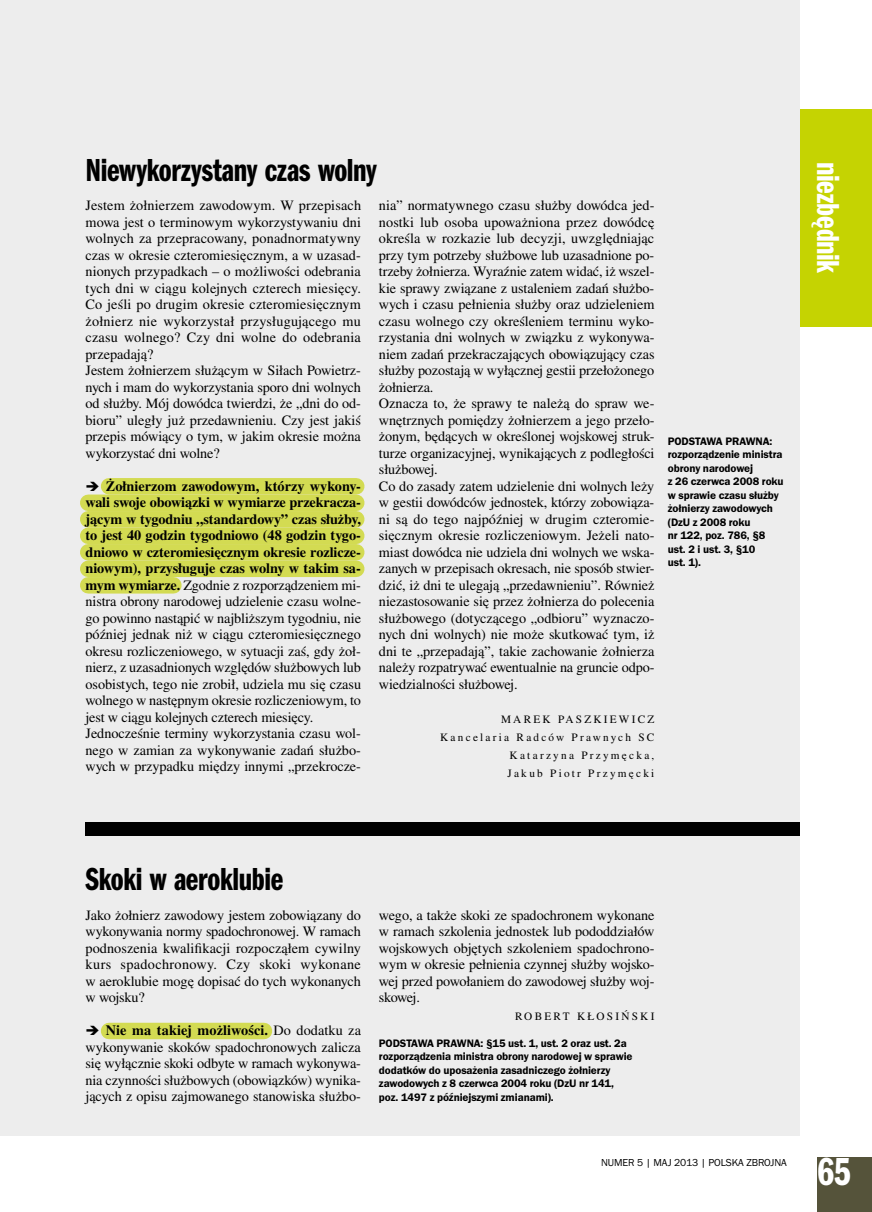
<style>
.page{position:relative;width:872px;height:1212px;background:#fff}
.page>*{position:absolute;margin:0;border:0;box-sizing:border-box;transform-origin:0 0}
.t1{font:40.5px "Franklin Got URWTCE Dem Com";color:#fff}
.t2{font:33px "Franklin Got URWTCE Dem Com";letter-spacing:-.01em;color:#000}
.t3{font:33px "Franklin Got URWTCE Dem Com";letter-spacing:-.015em;color:#fff}
.t4{font:14.25px/16.5px "Nimbus Rom No 9 LCE";letter-spacing:-.005em;color:#000}
.t5{font:11.25px/13.5px "Franklin Got URWTCE Dem";letter-spacing:-.01em;color:#000}
.t6{font:11.25px "Nimbus Rom No 9 LCE";letter-spacing:.2em;color:#000}
.t7{font:10.5px "Franklin Got URWTCE Boo";letter-spacing:-.01em;color:#000}
.s1{font-weight:500}
</style>
<div class="page">
<div style="left:817px;top:1158px;width:55px;height:54px;background:#55533a"></div>
<div style="left:0;top:0;width:799px;height:1135px;background:#ededed"></div>
<div style="left:109px;top:478px;width:247px;height:16px;background:#d3db52"></div>
<div style="left:109px;top:1023px;width:155px;height:16px;background:#d3db52"></div>
<div style="left:88px;top:494px;width:268px;height:17px;background:#d3db52"></div>
<div style="left:88px;top:511px;width:268px;height:16px;background:#d3db52"></div>
<div style="left:88px;top:527px;width:268px;height:17px;background:#d3db52"></div>
<div style="left:88px;top:544px;width:268px;height:16px;background:#d3db52"></div>
<div style="left:88px;top:560px;width:268px;height:17px;background:#d3db52"></div>
<div style="left:88px;top:577px;width:85px;height:16px;background:#d3db52"></div>
<div style="left:800px;top:109px;width:72px;height:217px;background:#c5d302"></div>
<div style="left:85px;top:822px;width:715px;height:13px;background:#000"></div>
<h2 class="t2" style="left:85px;top:151px;width:293px">Niewykorzystany czas wolny</h2>
<p class="t4" style="left:85px;top:197px;width:277px">Jestem żołnierzem zawodowym. W przepisach mowa jest o terminowym wykorzystywaniu dni wolnych za przepracowany, ponadnormatywny czas w okresie czteromiesięcznym, a w uzasad&shy;nionych przypadkach – o możliwości odebrania tych dni w ciągu kolejnych czterech miesięcy.<br>Co jeśli po drugim okresie czteromiesięcznym żołnierz nie wykorzystał przysługującego mu czasu wolnego? Czy dni wolne do odebrania przepadają?<br>Jestem żołnierzem służącym w Siłach Powietrz&shy;nych i mam do wykorzystania sporo dni wolnych od służby. Mój dowódca twierdzi, że „dni do od&shy;bioru” uległy już przedawnieniu. Czy jest jakiś przepis mówiący o tym, w jakim okresie można wykorzystać dni wolne?</p>
<p class="t4" style="left:85px;top:478px;width:277px">➔ <span class="s1">Żołnierzom zawodowym, którzy wykony&shy;wali swoje obowiązki w wymiarze przekracza&shy;jącym w tygodniu „standardowy” czas służby, to jest 40 godzin tygodniowo (48 godzin tygo&shy;dniowo w czteromiesięcznym okresie rozlicze&shy;niowym), przysługuje czas wolny w takim sa&shy;mym wymiarze.</span> Zgodnie z rozporządzeniem mi&shy;nistra obrony narodowej udzielenie czasu wolne&shy;go powinno nastąpić w najbliższym tygodniu, nie później jednak niż w ciągu czteromiesięcznego okresu rozliczeniowego, w sytuacji zaś, gdy żoł&shy;nierz, z uzasadnionych względów służbowych lub osobistych, tego nie zrobił, udziela mu się czasu wolnego w następnym okresie rozliczeniowym, to jest w ciągu kolejnych czterech miesięcy.<br>Jednocześnie terminy wykorzystania czasu wol&shy;nego w zamian za wykonywanie zadań służbo&shy;wych w przypadku między innymi „przekrocze-</p>
<p class="t4" style="left:379px;top:197px;width:277px">nia” normatywnego czasu służby dowódca jed&shy;nostki lub osoba upoważniona przez dowódcę określa w rozkazie lub decyzji, uwzględniając przy tym potrzeby służbowe lub uzasadnione po&shy;trzeby żołnierza. Wyraźnie zatem widać, iż wszel&shy;kie sprawy związane z ustaleniem zadań służbo&shy;wych i czasu pełnienia służby oraz udzieleniem czasu wolnego czy określeniem terminu wyko&shy;rzystania dni wolnych w związku z wykonywa&shy;niem zadań przekraczających obowiązujący czas służby pozostają w wyłącznej gestii przełożonego żołnierza.<br>Oznacza to, że sprawy te należą do spraw we&shy;wnętrznych pomiędzy żołnierzem a jego przeło&shy;żonym, będących w określonej wojskowej struk&shy;turze organizacyjnej, wynikających z podległości służbowej.<br>Co do zasady zatem udzielenie dni wolnych leży w gestii dowódców jednostek, którzy zobowiąza&shy;ni są do tego najpóźniej w drugim czteromie&shy;sięcznym okresie rozliczeniowym. Jeżeli nato&shy;miast dowódca nie udziela dni wolnych we wska&shy;zanych w przepisach okresach, nie sposób stwier&shy;dzić, iż dni te ulegają „przedawnieniu”. Również niezastosowanie się przez żołnierza do polecenia służbowego (dotyczącego „odbioru” wyznaczo&shy;nych dni wolnych) nie może skutkować tym, iż dni te „przepadają”, takie zachowanie żołnierza należy rozpatrywać ewentualnie na gruncie odpo&shy;wiedzialności służbowej.</p>
<p class="t6" style="left:501px;top:713px;width:146px">Marek Pasz kiew icz</p>
<p class="t6" style="left:440px;top:731px;width:216px">Kancelaria Radców Prawnych SC</p>
<p class="t6" style="left:509px;top:749px;width:146px">Katarzyna Przymęcka,</p>
<p class="t6" style="left:507px;top:767px;width:148px">Jakub Piotr Przymęcki</p>
<p class="t5" style="left:668px;top:434px;width:117px">Podstawa prawna: rozporządzenie ministra obrony narodowej<br>z 26 czerwca 2008 roku w sprawie czasu służby żołnierzy zawodowych (DzU z 2008 roku<br>nr 122, poz. 786, §8 ust. 2 i ust. 3, §10<br>ust. 1).</p>
<h2 class="t3" style="left:847px;top:162px;width:113px;rotate:90deg">niezbędnik</h2>
<h2 class="t2" style="left:85px;top:860px;width:199px">Skoki w aeroklubie</h2>
<p class="t4" style="left:85px;top:907px;width:277px;text-align:justify">Jako żołnierz zawodowy jestem zobowiązany do wykonywania normy spadochronowej. W ramach podnoszenia kwalifikacji rozpocząłem cywilny kurs spadochronowy. Czy skoki wykonane w aeroklubie mogę dopisać do tych wykonanych w wojsku?</p>
<p class="t4" style="left:85px;top:1022px;width:277px;text-align:justify">➔ <span class="s1">Nie ma takiej możliwości.</span> Do dodatku za wykonywanie skoków spadochronowych zalicza się wyłącznie skoki odbyte w ramach wykonywa&shy;nia czynności służbowych (obowiązków) wynika&shy;jących z opisu zajmowanego stanowiska służbo-</p>
<p class="t4" style="left:379px;top:907px;width:277px;text-align:justify">wego, a także skoki ze spadochronem wykonane w ramach szkolenia jednostek lub pododdziałów wojskowych objętych szkoleniem spadochrono&shy;wym w okresie pełnienia czynnej służby wojsko&shy;wej przed powołaniem do zawodowej służby woj&shy;skowej.</p>
<p class="t6" style="left:515px;top:1010px;width:141px">Robert Kł os ińs ki</p>
<p class="t5" style="left:379px;top:1036px;width:255px">Podstawa prawna: §15 ust. 1, ust. 2 oraz ust. 2a rozporządzenia ministra obrony narodowej w sprawie dodatków do uposażenia zasadniczego żołnierzy zawodowych z 8 czerwca 2004 roku (DzU nr 141, poz. 1497 z późniejszymi zmianami).</p>
<p class="t7" style="left:601px;top:1156px;width:187px">NUMER 5 | MAJ 2013 | POLSKA ZBROJNA</p>
<h1 class="t1" style="left:817px;top:1148px;width:36px">65</h1>
</div>
